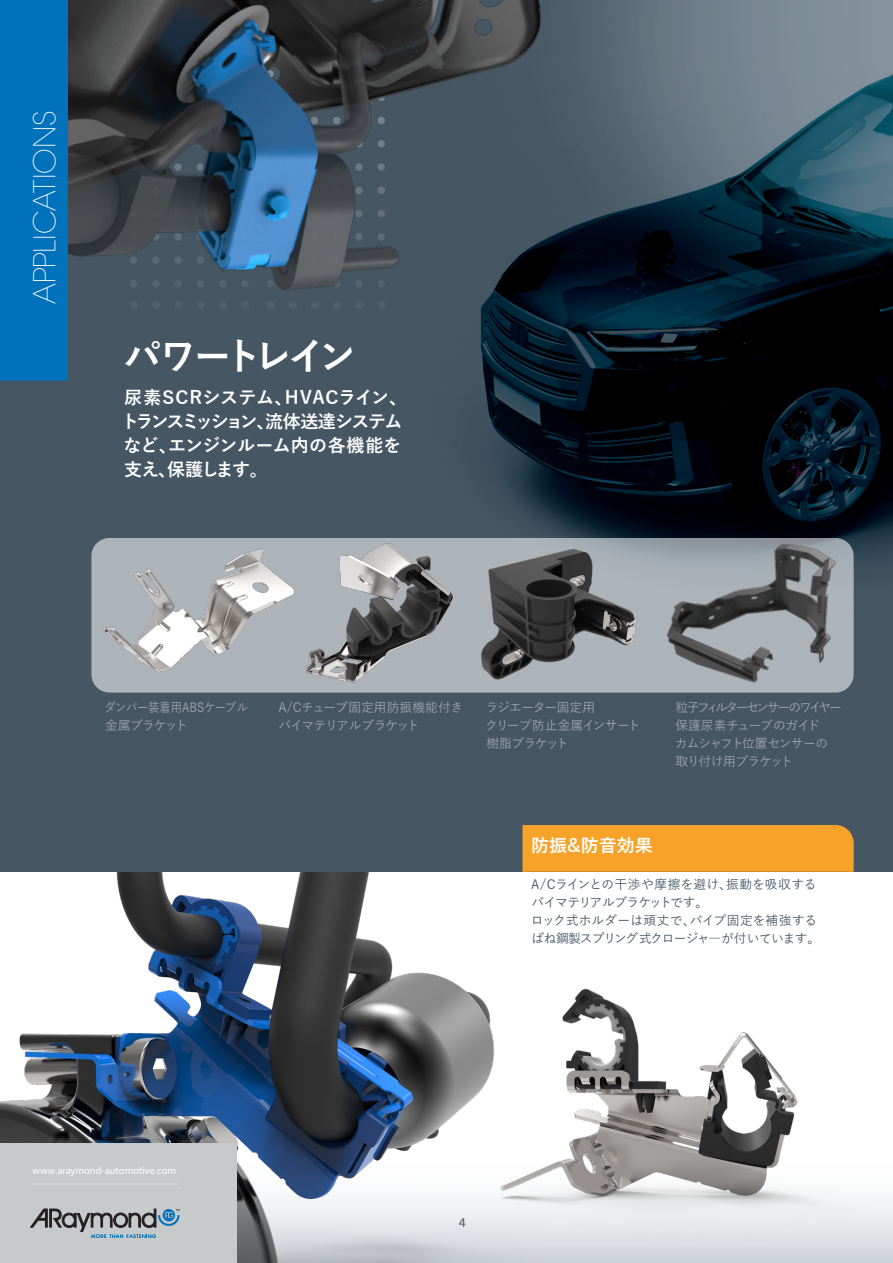
<style>
.page{position:relative;width:893px;height:1263px;background:#fff}
.page>*{position:absolute;margin:0;border:0;box-sizing:border-box;transform-origin:0 0}
.t1{font:700 37.5px "Yu Gothic";letter-spacing:-.145em;color:#fff}
.t2{font:200 30px "ITC Avant Garde Std";color:#fff}
.t3{font:700 18px/24px "Yu Gothic";letter-spacing:-.02em;color:#fff}
.t4{font:13.5px "Myriad Pro";color:#475865}
.t5{font:500 12.75px/18px "Yu Gothic";letter-spacing:-.035em;color:#475865}
.t6{font:500 12.75px/18px "Yu Gothic";letter-spacing:-.125em;color:#9ba4af}
.t7{font:500 12.75px/18px "Yu Gothic";letter-spacing:-.06em;color:#9ba4af}
.t8{font:500 12.75px/18px "Yu Gothic";letter-spacing:-.035em;color:#9ba4af}
.t9{font:500 12.75px/18px "Yu Gothic";letter-spacing:-.03em;color:#9ba4af;scale:.89 1}
.t10{font:10.35px "Myriad Pro";color:#fff}
</style>
<div class="page">
<img style="left:0;top:872px;width:458px;height:281px">
<div style="left:0;top:1144px;width:237px;height:119px;background:#c7caca"></div>
<img style="left:0;top:0;width:892px;height:872px">
<img style="left:0;top:0;width:547px;height:391px">
<svg style="left:237px;top:1153px;width:656px;height:110px"></svg>
<svg style="left:31px;top:1209px;width:149px;height:29px"></svg>
<hr style="left:892px;top:0;width:1px;height:872px;background:#231f20">
<div style="left:91px;top:538px;width:763px;height:154px;background:#adb4b9;border-radius:18px"></div>
<div style="left:0;top:0;width:68px;height:381px;background:#0071bb"></div>
<img style="left:458px;top:985px;width:434px;height:261px">
<div style="left:522px;top:825px;width:332px;height:47px;background:#f7a329"></div>
<img style="left:661px;top:530px;width:188px;height:173px">
<img style="left:481px;top:543px;width:159px;height:137px">
<img style="left:100px;top:531px;width:200px;height:141px">
<img style="left:305px;top:543px;width:149px;height:140px">
<hr style="left:31px;top:1184px;width:148px;height:1px;background:#fff">
<h2 class="t2" style="left:27px;top:304px;width:195px;rotate:-90deg">APPLICATIONS</h2>
<h1 class="t1" style="left:123px;top:335px;width:234px">パワートレイン</h1>
<h3 class="t3" style="left:122px;top:386px;width:287px">尿素SCRシステム、HVACライン、トランスミッション、流体送達システムなど、エンジンルーム内の各機能を支え、保護します。</h3>
<p class="t9" style="left:105px;top:696px;width:163px">ダンパー装着用ABSケーブル金属ブラケット</p>
<p class="t8" style="left:278px;top:696px;width:186px">A/Cチューブ固定用防振機能付きバイマテリアルブラケット</p>
<p class="t7" style="left:485px;top:696px;width:157px">ラジエーター固定用<br>クリープ防止金属インサート樹脂ブラケット</p>
<p class="t6" style="left:675px;top:696px;width:169px">粒子フィルターセンサーのワイヤー保護尿素チューブのガイド<br>カムシャフト位置センサーの取り付け用ブラケット</p>
<h3 class="t3" style="left:531px;top:834px;width:123px">防振&amp;防音効果</h3>
<p class="t5" style="left:531px;top:873px;width:291px">A/Cラインとの干渉や摩擦を避け、振動を吸収するバイマテリアルブラケットです。<br>ロック式ホルダーは頑丈で、パイプ固定を補強するばね鋼製スプリング式クロージャ―が付いています。</p>
<p class="t10" style="left:32px;top:1164px;width:145px">www.araymond-automotive.com</p>
<p class="t4" style="left:459px;top:1214px;width:8px">4</p>
</div>
